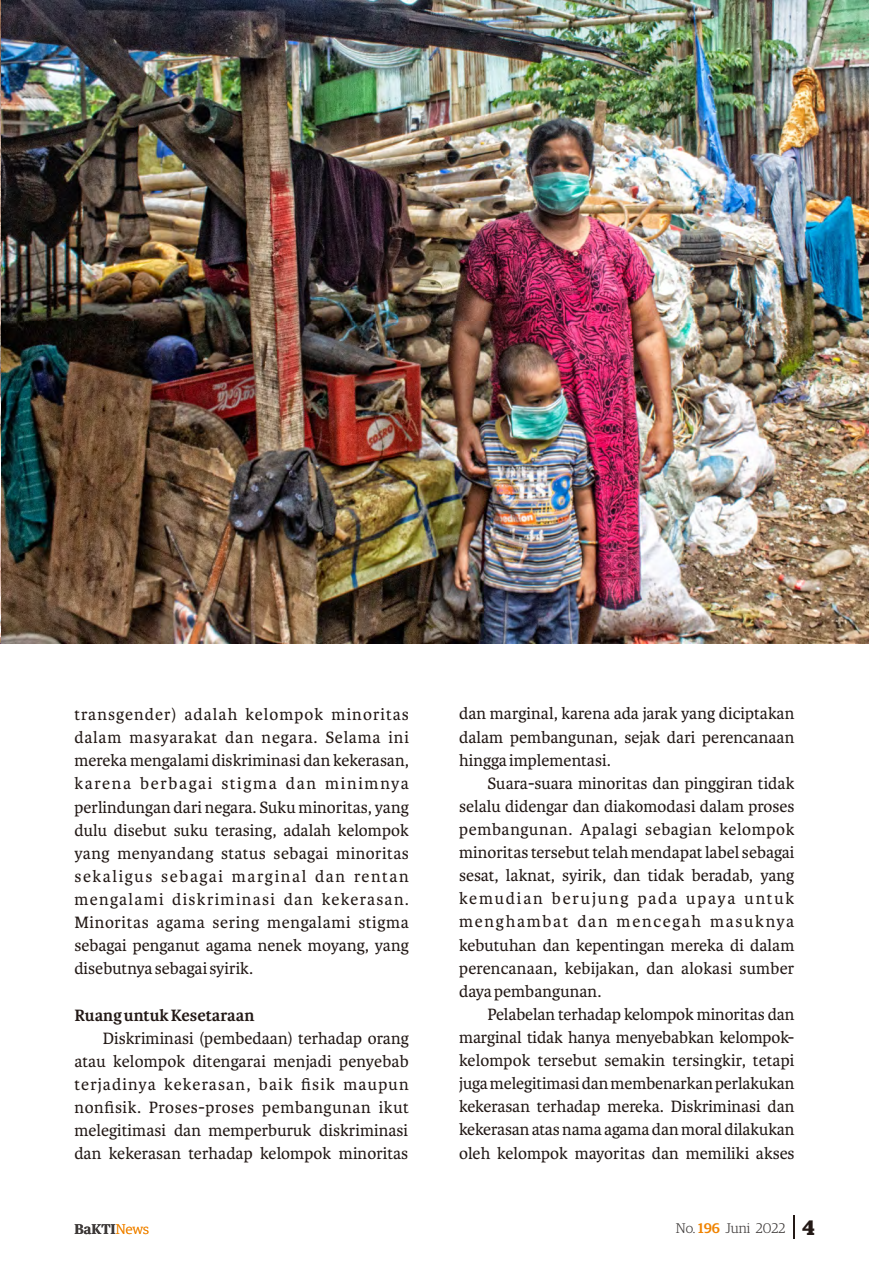
<style>
.page{position:relative;width:869px;height:1268px;background:#fff}
.page>*{position:absolute;margin:0;border:0;box-sizing:border-box;transform-origin:0 0}
.t1{font:700 21px "Guardian Egyp";color:#231916}
.t2{font:17.5px/23.1px "Karmina";color:#231916;text-align:justify}
.t3{font:700 17.5px "Karmina";color:#231916}
.t4{font:300 14px "Guardian Egyp";color:#3e3a39}
.t5{font:600 14px "Publico Text";color:#3e3a39}
.s1{font-family:"Guardian Egyp";font-weight:300;color:#f08300}
.s2{font-weight:500;color:#f08300}
</style>
<div class="page">
<svg style="left:793px;top:1215px;width:1px;height:23px"></svg>
<img style="left:0;top:0;width:868px;height:644px">
<p class="t2" style="left:74px;top:704px;width:336px">transgender) adalah kelompok minoritas dalam masyarakat dan negara. Selama ini mereka mengalami diskriminasi dan kekerasan, karena berbagai stigma dan minimnya perlindungan dari negara. Suku minoritas, yang dulu disebut suku terasing, adalah kelompok yang menyandang status sebagai minoritas sekaligus sebagai marginal dan rentan mengalami diskriminasi dan kekerasan.<br>Minoritas agama sering mengalami stigma sebagai penganut agama nenek moyang, yang disebutnya sebagai syirik.</p>
<p class="t3" style="left:74px;top:1008px;width:181px">Ruang untuk Kesetaraan</p>
<p class="t2" style="left:74px;top:1027px;width:336px;text-indent:28px">Diskriminasi (pembedaan) terhadap orang atau kelompok ditengarai menjadi penyebab terjadinya kekerasan, baik fisik maupun nonfisik. Proses-proses pembangunan ikut melegitimasi dan memperburuk diskriminasi dan kekerasan terhadap kelompok minoritas</p>
<p class="t2" style="left:459px;top:703px;width:337px">dan marginal, karena ada jarak yang diciptakan dalam pembangunan, sejak dari perencanaan hingga implementasi.</p>
<p class="t2" style="left:459px;top:773px;width:337px;text-indent:28px">Suara-suara minoritas dan pinggiran tidak selalu didengar dan diakomodasi dalam proses pembangunan. Apalagi sebagian kelompok minoritas tersebut telah mendapat label sebagai sesat, laknat, syirik, dan tidak beradab, yang kemudian berujung pada upaya untuk menghambat dan mencegah masuknya kebutuhan dan kepentingan mereka di dalam perencanaan, kebijakan, dan alokasi sumber daya pembangunan.</p>
<p class="t2" style="left:459px;top:1004px;width:337px;text-indent:28px">Pelabelan terhadap kelompok minoritas dan marginal tidak hanya menyebabkan kelompok&shy;kelompok tersebut semakin tersingkir, tetapi juga melegitimasi dan membenarkan perlakukan kekerasan terhadap mereka. Diskriminasi dan kekerasan atas nama agama dan moral dilakukan oleh kelompok mayoritas dan memiliki akses</p>
<p class="t5" style="left:74px;top:1222px;width:76px">BaKTI<span class="s1">News</span></p>
<p class="t4" style="left:675px;top:1222px;width:111px">No. <span class="s2">196</span> Juni 2022</p>
<p class="t1" style="left:801px;top:1218px;width:14px">4</p>
</div>
